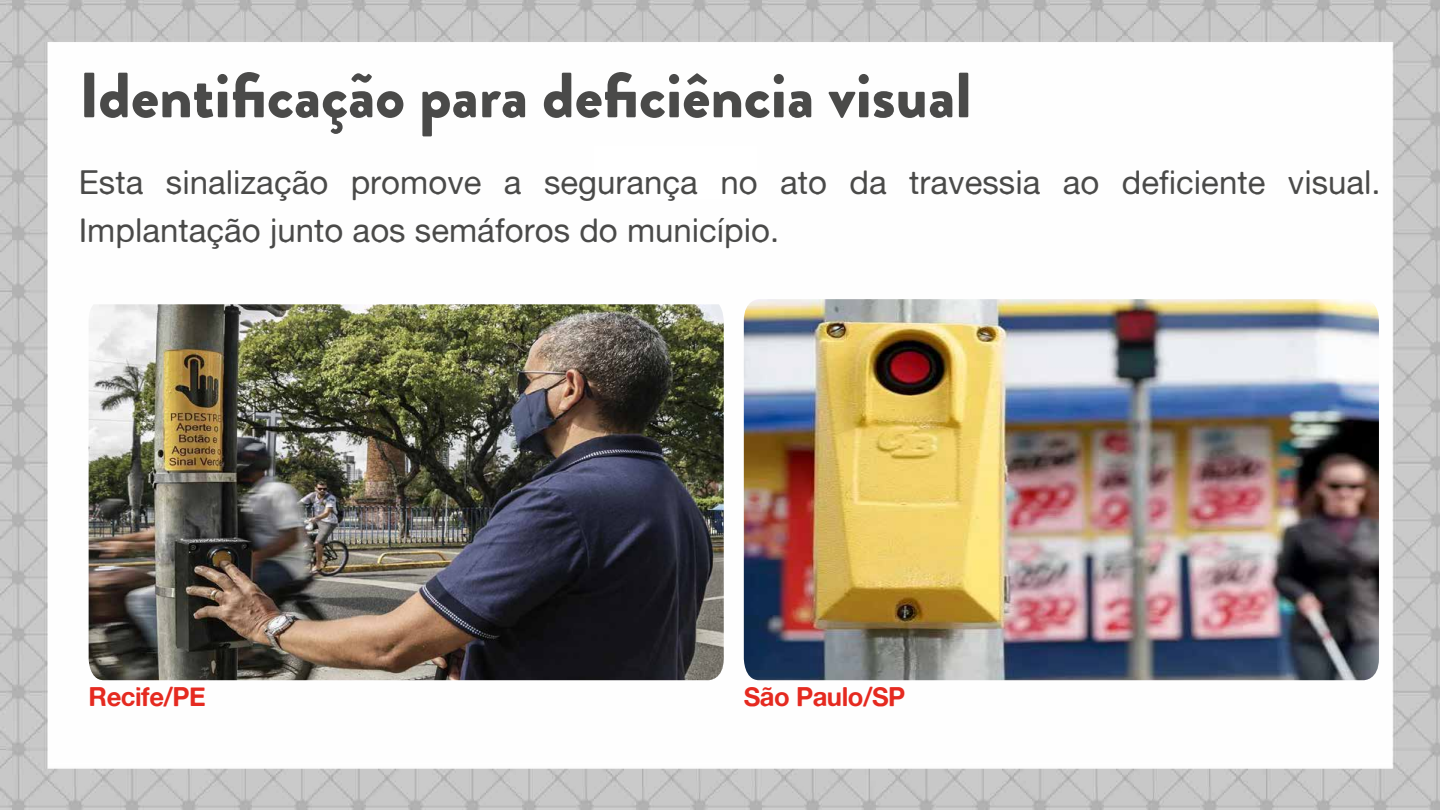
<style>
.page{position:relative;width:1440px;height:810px;background:#fff}
.page>*{position:absolute;margin:0;border:0;box-sizing:border-box;transform-origin:0 0}
.t1{font:900 63.75px "Brandon Grotesque";color:#4a4a49}
.t2{font:33px/48.8px "Alte Haas Grotesk";color:#4a4a49}
.t3{font:26.25px "Alte Haas Grotesk Bold";letter-spacing:-.02em;color:#e52a20}
</style>
<div class="page">
<img style="left:0;top:0;width:1440px;height:810px">
<div style="left:594px;top:146px;width:162px;height:53px;background:#fff"></div>
<img style="left:89px;top:304px;width:635px;height:376px">
<img style="left:744px;top:299px;width:635px;height:381px">
<h1 class="t1" style="left:79px;top:50px;width:895px">Identificação para deficiência visual</h1>
<p class="t2" style="left:79px;top:157px;width:1304px">Esta sinalização promove a segurança no ato da travessia ao deficiente visual.<br>Implantação junto aos semáforos do município.</p>
<p class="t3" style="left:89px;top:680px;width:119px">Recife/PE</p>
<p class="t3" style="left:744px;top:680px;width:163px">São Paulo/SP</p>
</div>
